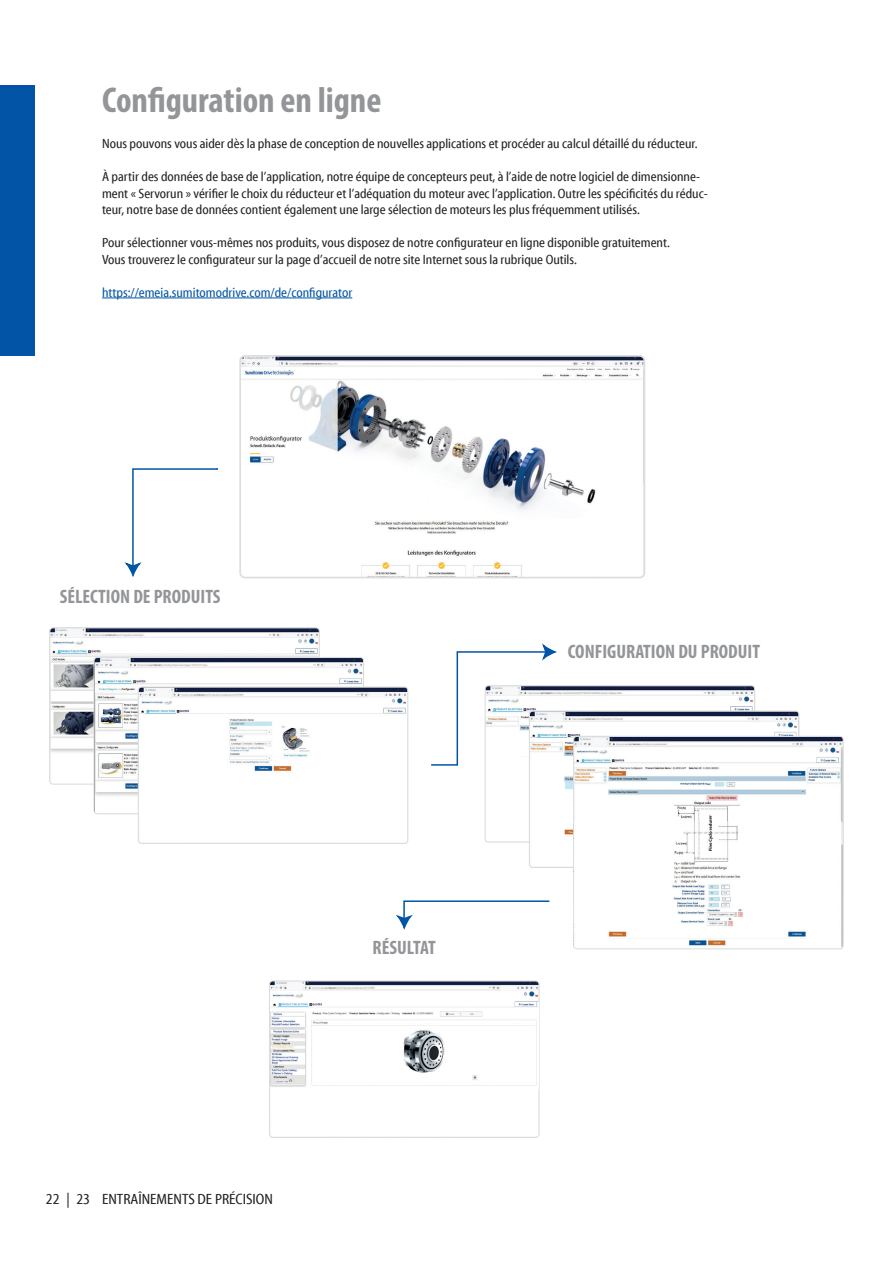
<style>
.page{position:relative;width:893px;height:1263px;background:#fff}
.page>*{position:absolute;margin:0;border:0;box-sizing:border-box;transform-origin:0 0}
.t1{font:700 condensed 36px "Myriad Pro";color:#939598}
.t2{font:700 condensed 19.5px "Myriad Pro";color:#939598}
.t3{font:condensed 15px "Myriad Web Pro";color:#231f20}
.t4{font:condensed 13.5px/16.5px "Myriad Web Pro";color:#231f20}
.t5{font:condensed 13.5px "Myriad Web Pro";color:#0154a6}
</style>
<div class="page">
<div style="left:0;top:85px;width:34px;height:270px;background:#0154a6"></div>
<hr style="left:102px;top:298px;width:250px;height:1px;background:#0154a6">
<img style="left:242px;top:358px;width:401px;height:220px">
<div style="left:239px;top:355px;width:406px;height:223px;border:2px solid #dcdddf;border-radius:5px"></div>
<img style="left:51px;top:629px;width:267px;height:124px">
<div style="left:49px;top:627px;width:271px;height:158px;border:1px solid #dcdddf;border-radius:3px"></div>
<img style="left:95px;top:659px;width:267px;height:138px">
<div style="left:93px;top:657px;width:271px;height:157px;border:1px solid #dcdddf;border-radius:3px"></div>
<img style="left:140px;top:688px;width:266px;height:126px">
<div style="left:138px;top:686px;width:270px;height:158px;border:1px solid #dcdddf;border-radius:3px"></div>
<svg style="left:124px;top:468px;width:95px;height:109px"></svg>
<img style="left:557px;top:687px;width:196px;height:23px">
<img style="left:557px;top:712px;width:240px;height:123px">
<img style="left:575px;top:738px;width:267px;height:83px">
<div style="left:573px;top:736px;width:271px;height:213px;border:1px solid #dcdddf;border-radius:3px"></div>
<img style="left:574px;top:821px;width:269px;height:127px">
<svg style="left:431px;top:643px;width:126px;height:123px"></svg>
<img style="left:271px;top:982px;width:267px;height:20px">
<div style="left:269px;top:980px;width:271px;height:158px;border:1px solid #dcdddf;border-radius:3px"></div>
<img style="left:270px;top:1002px;width:268px;height:86px">
<svg style="left:396px;top:900px;width:154px;height:30px"></svg>
<h1 class="t1" style="left:102px;top:78px;width:281px">Configuration en ligne</h1>
<p class="t4" style="left:102px;top:136px;width:597px">Nous pouvons vous aider dès la phase de conception de nouvelles applications et procéder au calcul détaillé du réducteur.</p>
<p class="t4" style="left:102px;top:169px;width:607px">À partir des données de base de l’application, notre équipe de concepteurs peut, à l’aide de notre logiciel de dimensionne&shy;ment « Servorun » vérifier le choix du réducteur et l’adéquation du moteur avec l’application. Outre les spécificités du réduc&shy;teur, notre base de données contient également une large sélection de moteurs les plus fréquemment utilisés.</p>
<p class="t4" style="left:102px;top:235px;width:569px">Pour sélectionner vous-mêmes nos produits, vous disposez de notre configurateur en ligne disponible gratuitement.<br>Vous trouverez le configurateur sur la page d’accueil de notre site Internet sous la rubrique Outils.</p>
<p class="t5" style="left:102px;top:285px;width:252px">https://emeia.sumitomodrive.com/de/configurator</p>
<h2 class="t2" style="left:60px;top:584px;width:162px">SÉLECTION DE PRODUITS</h2>
<p class="t3" style="left:46px;top:1191px;width:228px">22 | 23 ENTRAÎNEMENTS DE PRÉCISION</p>
<h2 class="t2" style="left:373px;top:935px;width:65px">RÉSULTAT</h2>
<h2 class="t2" style="left:568px;top:639px;width:194px">CONFIGURATION DU PRODUIT</h2>
</div>
